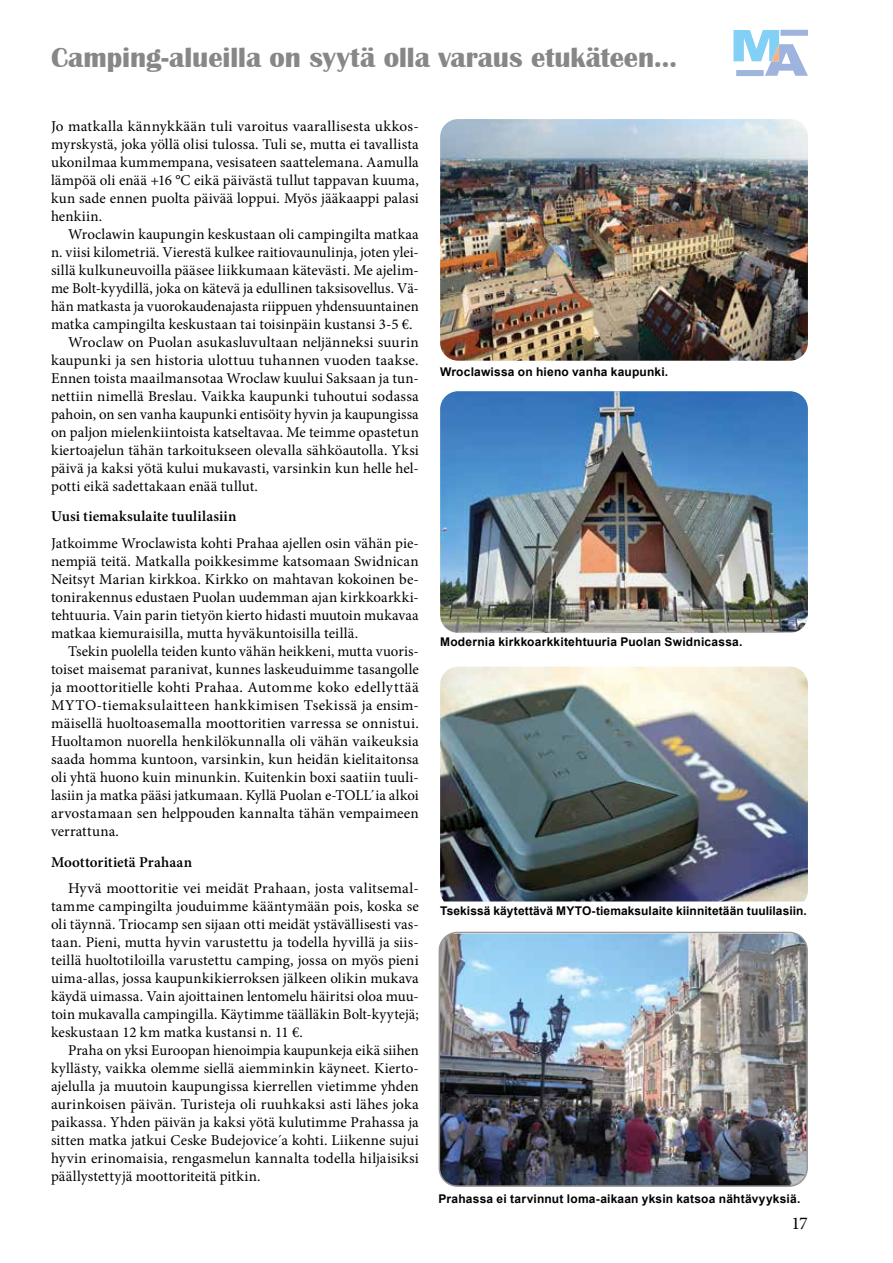
<style>
.page{position:relative;width:893px;height:1263px;background:#fff}
.page>*{position:absolute;margin:0;border:0;box-sizing:border-box;transform-origin:0 0}
.t1{font:700 28.5px "Britannic";color:#878787}
.t2{font:18px "Minion Pro";color:#000}
.t3{font:15px/18px "Minion Pro";letter-spacing:.01em;color:#000;text-align:justify}
.t4{font:600 15px "Minion Pro";letter-spacing:.005em;color:#000}
.t5{font:700 12px "Arial";letter-spacing:.015em;color:#000}
</style>
<div class="page">
<svg style="left:733px;top:30px;width:75px;height:46px"></svg>
<img style="left:440px;top:119px;width:368px;height:242px">
<img style="left:440px;top:666px;width:368px;height:235px">
<img style="left:440px;top:391px;width:368px;height:242px">
<img style="left:439px;top:932px;width:369px;height:255px">
<h1 class="t1" style="left:51px;top:41px;width:628px">Camping-alueilla on syytä olla varaus etukäteen...</h1>
<p class="t3" style="left:51px;top:117px;width:369px">Jo matkalla kännykkään tuli varoitus vaarallisesta ukkos&shy;myrskystä, joka yöllä olisi tulossa. Tuli se, mutta ei tavallista ukonilmaa kummempana, vesisateen saattelemana. Aamulla lämpöä oli enää +16 °C eikä päivästä tullut tappavan kuuma, kun sade ennen puolta päivää loppui. Myös jääkaappi palasi henkiin.</p>
<p class="t3" style="left:68px;top:225px;width:352px">Wroclawin kaupungin keskustaan oli campingilta matkaa</p>
<p class="t3" style="left:51px;top:243px;width:369px">n. viisi kilometriä. Vierestä kulkee raitiovaunulinja, joten ylei-</p>
<p class="t3" style="left:51px;top:261px;width:369px">sillä kulkuneuvoilla pääsee liikkumaan kätevästi. Me ajelim-</p>
<p class="t3" style="left:51px;top:279px;width:369px">me Bolt-kyydillä, joka on kätevä ja edullinen taksisovellus. Vä-</p>
<p class="t3" style="left:51px;top:297px;width:369px">hän matkasta ja vuorokaudenajasta riippuen yhdensuuntainen</p>
<p class="t3" style="left:51px;top:315px;width:363px">matka campingilta keskustaan tai toisinpäin kustansi 3-5 €.</p>
<p class="t3" style="left:68px;top:333px;width:352px">Wroclaw on Puolan asukasluvultaan neljänneksi suurin</p>
<p class="t3" style="left:51px;top:351px;width:369px">kaupunki ja sen historia ulottuu tuhannen vuoden taakse.</p>
<p class="t3" style="left:51px;top:369px;width:369px">Ennen toista maailmansotaa Wroclaw kuului Saksaan ja tun-</p>
<p class="t3" style="left:51px;top:387px;width:369px">nettiin nimellä Breslau. Vaikka kaupunki tuhoutui sodassa</p>
<p class="t3" style="left:51px;top:405px;width:369px">pahoin, on sen vanha kaupunki entisöity hyvin ja kaupungissa</p>
<p class="t3" style="left:51px;top:423px;width:369px">on paljon mielenkiintoista katseltavaa. Me teimme opastetun</p>
<p class="t3" style="left:51px;top:441px;width:369px">kiertoajelun tähän tarkoitukseen olevalla sähköautolla. Yksi</p>
<p class="t3" style="left:51px;top:459px;width:369px">päivä ja kaksi yötä kului mukavasti, varsinkin kun helle hel-</p>
<p class="t3" style="left:51px;top:477px;width:208px">potti eikä sadettakaan enää tullut.</p>
<p class="t4" style="left:51px;top:506px;width:187px">Uusi tiemaksulaite tuulilasiin</p>
<p class="t3" style="left:51px;top:534px;width:369px">Jatkoimme Wroclawista kohti Prahaa ajellen osin vähän pie&shy;nempiä teitä. Matkalla poikkesimme katsomaan Swidnican Neitsyt Marian kirkkoa. Kirkko on mahtavan kokoinen be&shy;tonirakennus edustaen Puolan uudemman ajan kirkkoarkki&shy;tehtuuria. Vain parin tietyön kierto hidasti muutoin mukavaa matkaa kiemuraisilla, mutta hyväkuntoisilla teillä.</p>
<p class="t3" style="left:51px;top:642px;width:369px;text-indent:17px">Tsekin puolella teiden kunto vähän heikkeni, mutta vuoris&shy;toiset maisemat paranivat, kunnes laskeuduimme tasangolle ja moottoritielle kohti Prahaa. Automme koko edellyttää MYTO-tiemaksulaitteen hankkimisen Tsekissä ja ensim&shy;mäisellä huoltoasemalla moottoritien varressa se onnistui.<br>Huoltamon nuorella henkilökunnalla oli vähän vaikeuksia saada homma kuntoon, varsinkin, kun heidän kielitaitonsa oli yhtä huono kuin minunkin. Kuitenkin boxi saatiin tuuli&shy;lasiin ja matka pääsi jatkumaan. Kyllä Puolan e-TOLL´ia alkoi arvostamaan sen helppouden kannalta tähän vempaimeen verrattuna.</p>
<p class="t4" style="left:51px;top:852px;width:143px">Moottoritietä Prahaan</p>
<p class="t3" style="left:51px;top:879px;width:369px;text-indent:17px">Hyvä moottoritie vei meidät Prahaan, josta valitsemal&shy;tamme campingilta jouduimme kääntymään pois, koska se oli täynnä. Triocamp sen sijaan otti meidät ystävällisesti vas&shy;taan. Pieni, mutta hyvin varustettu ja todella hyvillä ja siis&shy;teillä huoltotiloilla varustettu camping, jossa on myös pieni uima-allas, jossa kaupunkikierroksen jälkeen olikin mukava käydä uimassa. Vain ajoittainen lentomelu häiritsi oloa muu&shy;toin mukavalla campingilla. Käytimme täälläkin Bolt-kyytejä; keskustaan 12 km matka kustansi n. 11 €.</p>
<p class="t3" style="left:51px;top:1041px;width:369px;text-indent:17px">Praha on yksi Euroopan hienoimpia kaupunkeja eikä siihen kyllästy, vaikka olemme siellä aiemminkin käyneet. Kierto&shy;ajelulla ja muutoin kaupungissa kierrellen vietimme yhden aurinkoisen päivän. Turisteja oli ruuhkaksi asti lähes joka paikassa. Yhden päivän ja kaksi yötä kulutimme Prahassa ja sitten matka jatkui Ceske Budejovice´a kohti. Liikenne sujui hyvin erinomaisia, rengasmelun kannalta todella hiljaisiksi päällystettyjä moottoriteitä pitkin.</p>
<p class="t5" style="left:440px;top:363px;width:230px">Wroclawissa on hieno vanha kaupunki.</p>
<p class="t5" style="left:440px;top:633px;width:304px">Modernia kirkkoarkkitehtuuria Puolan Swidnicassa.</p>
<p class="t5" style="left:440px;top:902px;width:368px">Tsekissä käytettävä MYTO-tiemaksulaite kiinnitetään tuulilasiin.</p>
<p class="t5" style="left:439px;top:1190px;width:363px">Prahassa ei tarvinnut loma-aikaan yksin katsoa nähtävyyksiä.</p>
<p class="t2" style="left:792px;top:1211px;width:18px">17</p>
</div>
